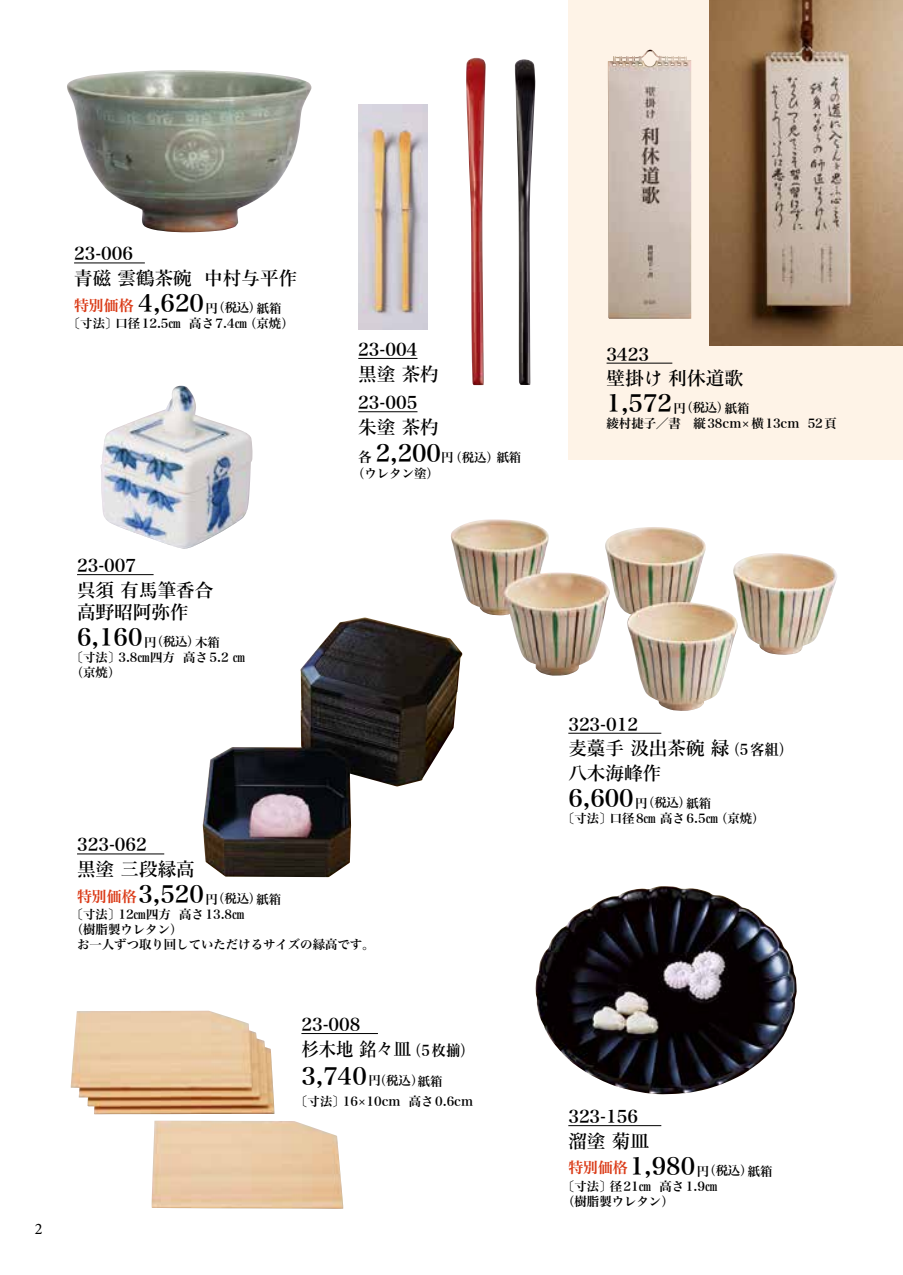
<style>
.page{position:relative;width:903px;height:1275px;background:#fff}
.page>*{position:absolute;margin:0;border:0;box-sizing:border-box;transform-origin:0 0}
.t1{font:23.62px "Hira Min Pro N W6";color:#000}
.t2{font:600 18.55px/24.8px "Yu Min 36 p Kn";color:#000}
.t3{font:600 18.55px "Yu Min 36 p Kn";color:#000;scale:.93 1}
.t4{font:17.32px "Hira Min Pro N W6";color:#000}
.t5{font:16.1px "Minion Pro";color:#000}
.t6{font:14.88px "Hira Min Pro N W6";color:#da3915}
.t7{font:14.88px "Hira Min Pro N W6";letter-spacing:.1em;color:#000;scale:.93 1}
.t8{font:13.65px "Hira Min Pro N W6";color:#000}
.t9{font:12.42px/14.9px "Hira Min Pro N W6";color:#000}
</style>
<div class="page">
<img style="left:535px;top:886px;width:262px;height:208px">
<img style="left:451px;top:519px;width:352px;height:192px">
<hr style="left:74px;top:263px;width:71px;height:1px;background:#000">
<hr style="left:77px;top:854px;width:87px;height:1px;background:#000">
<hr style="left:301px;top:1033px;width:77px;height:1px;background:#000">
<img style="left:67px;top:70px;width:245px;height:162px">
<hr style="left:568px;top:1125px;width:93px;height:1px;background:#000">
<img style="left:203px;top:617px;width:259px;height:260px">
<hr style="left:568px;top:733px;width:93px;height:1px;background:#000">
<img style="left:466px;top:58px;width:69px;height:327px">
<hr style="left:358px;top:358px;width:59px;height:1px;background:#000">
<hr style="left:358px;top:411px;width:59px;height:1px;background:#000">
<img style="left:358px;top:104px;width:70px;height:226px">
<hr style="left:77px;top:574px;width:77px;height:1px;background:#000">
<img style="left:71px;top:1011px;width:272px;height:198px">
<img style="left:100px;top:386px;width:153px;height:163px">
<div style="left:568px;top:0;width:335px;height:459px;background:#fef3e7"></div>
<img style="left:608px;top:50px;width:83px;height:269px">
<img style="left:709px;top:0;width:194px;height:345px">
<hr style="left:606px;top:363px;width:66px;height:1px;background:#000">
<h3 class="t4" style="left:74px;top:239px;width:61px">23-006</h3>
<h2 class="t2" style="left:74px;top:266px;width:119px">青磁雲鶴茶碗</h2>
<h2 class="t2" style="left:204px;top:266px;width:95px">中村与平作</h2>
<h1 class="t1" style="left:139px;top:282px;width:67px">4,620</h1>
<p class="t6" style="left:74px;top:292px;width:61px">特別価格</p>
<p class="t9" style="left:206px;top:299px;width:57px">（円税込）</p>
<p class="t9" style="left:257px;top:300px;width:26px">紙箱</p>
<p class="t9" style="left:68px;top:315px;width:51px">〔寸法〕</p>
<p class="t9" style="left:115px;top:315px;width:67px">口径12.5㎝</p>
<p class="t9" style="left:244px;top:315px;width:51px">（京焼(</p>
<p class="t9" style="left:189px;top:315px;width:59px">高さ7.4㎝</p>
<h3 class="t4" style="left:77px;top:550px;width:61px">23-007</h3>
<h2 class="t2" style="left:77px;top:579px;width:138px;line-height:22.4px">呉須有馬筆香合高野昭阿弥作</h2>
<p class="t9" style="left:195px;top:634px;width:26px">木箱</p>
<h1 class="t1" style="left:77px;top:616px;width:67px">6,160</h1>
<p class="t9" style="left:144px;top:633px;width:57px">（円税込）</p>
<p class="t9" style="left:71px;top:649px;width:51px">〔寸法〕（京焼(</p>
<p class="t9" style="left:118px;top:649px;width:58px">3.8㎝四方</p>
<p class="t9" style="left:183px;top:649px;width:64px">高さ5.2 ㎝</p>
<h3 class="t4" style="left:358px;top:334px;width:61px">23-004</h3>
<h2 class="t2" style="left:358px;top:362px;width:82px">黒塗茶杓</h2>
<h3 class="t4" style="left:358px;top:387px;width:61px">23-005</h3>
<h2 class="t2" style="left:358px;top:415px;width:82px">朱塗茶杓</h2>
<h1 class="t1" style="left:376px;top:432px;width:67px">2,200</h1>
<p class="t8" style="left:358px;top:445px;width:15px">各</p>
<p class="t9" style="left:352px;top:465px;width:88px">（ウレタン塗(</p>
<p class="t9" style="left:449px;top:449px;width:51px">（税込）</p>
<p class="t9" style="left:497px;top:449px;width:26px">紙箱</p>
<p class="t9" style="left:441px;top:449px;width:14px">円</p>
<h3 class="t4" style="left:77px;top:830px;width:71px">323-062</h3>
<h2 class="t2" style="left:77px;top:857px;width:119px">黒塗三段縁高</h2>
<h1 class="t1" style="left:138px;top:873px;width:67px">3,520</h1>
<p class="t6" style="left:77px;top:883px;width:61px">特別価格</p>
<p class="t9" style="left:205px;top:890px;width:57px">（円税込）</p>
<p class="t9" style="left:257px;top:891px;width:26px">紙箱</p>
<p class="t9" style="left:71px;top:906px;width:51px">〔寸法〕</p>
<p class="t9" style="left:71px;top:921px;width:113px">（樹脂製ウレタン(</p>
<p class="t9" style="left:77px;top:936px;width:299px">お一人ずつ取り回していただけるサイズの縁高です。</p>
<p class="t9" style="left:179px;top:906px;width:67px">高さ13.8㎝</p>
<p class="t9" style="left:118px;top:906px;width:54px">12㎝四方</p>
<h3 class="t4" style="left:301px;top:1009px;width:61px">23-008</h3>
<h2 class="t3" style="left:301px;top:1038px;width:119px">杉木地銘々皿</h2>
<p class="t7" style="left:407px;top:1037px;width:73px">（5枚揃(</p>
<h1 class="t1" style="left:301px;top:1055px;width:67px">3,740</h1>
<p class="t9" style="left:368px;top:1072px;width:57px">（円税込）</p>
<p class="t9" style="left:418px;top:1073px;width:26px">紙箱</p>
<p class="t9" style="left:295px;top:1093px;width:51px">〔寸法〕</p>
<p class="t9" style="left:343px;top:1093px;width:59px">16×10cm</p>
<p class="t9" style="left:409px;top:1093px;width:66px">高さ0.6cm</p>
<p class="t5" style="left:35px;top:1218px;width:9px">2</p>
<h3 class="t4" style="left:606px;top:339px;width:44px">3423</h3>
<h2 class="t2" style="left:606px;top:366px;width:138px">壁掛け利休道歌</h2>
<p class="t9" style="left:725px;top:400px;width:26px">紙箱</p>
<h1 class="t1" style="left:606px;top:382px;width:67px">1,572</h1>
<p class="t9" style="left:673px;top:399px;width:57px">（円税込）</p>
<p class="t9" style="left:606px;top:415px;width:194px">綾村捷子／書　縦38cm×横13cm</p>
<p class="t9" style="left:808px;top:415px;width:31px">52頁</p>
<h3 class="t4" style="left:568px;top:709px;width:71px">323-012</h3>
<h2 class="t2" style="left:568px;top:737px;width:163px">麦藁手汲出茶碗緑八木海峰作</h2>
<p class="t9" style="left:686px;top:795px;width:26px">紙箱</p>
<p class="t7" style="left:726px;top:737px;width:73px">（5客組(</p>
<h1 class="t1" style="left:568px;top:777px;width:67px">6,600</h1>
<p class="t9" style="left:635px;top:794px;width:57px">（円税込）</p>
<p class="t9" style="left:715px;top:810px;width:51px">（京焼(</p>
<p class="t9" style="left:562px;top:810px;width:51px">〔寸法〕</p>
<p class="t9" style="left:610px;top:810px;width:110px">口径8㎝高さ6.5㎝</p>
<h3 class="t4" style="left:568px;top:1101px;width:71px">323-156</h3>
<h2 class="t2" style="left:568px;top:1129px;width:82px">溜塗菊皿</h2>
<h1 class="t1" style="left:630px;top:1145px;width:67px">1,980</h1>
<p class="t6" style="left:568px;top:1154px;width:61px">特別価格</p>
<p class="t9" style="left:697px;top:1161px;width:57px">（円税込）</p>
<p class="t9" style="left:748px;top:1163px;width:26px">紙箱</p>
<p class="t9" style="left:562px;top:1178px;width:113px">〔寸法〕<br>（樹脂製ウレタン(</p>
<p class="t9" style="left:610px;top:1178px;width:43px">径21㎝</p>
<p class="t9" style="left:659px;top:1178px;width:59px">高さ1.9㎝</p>
</div>
